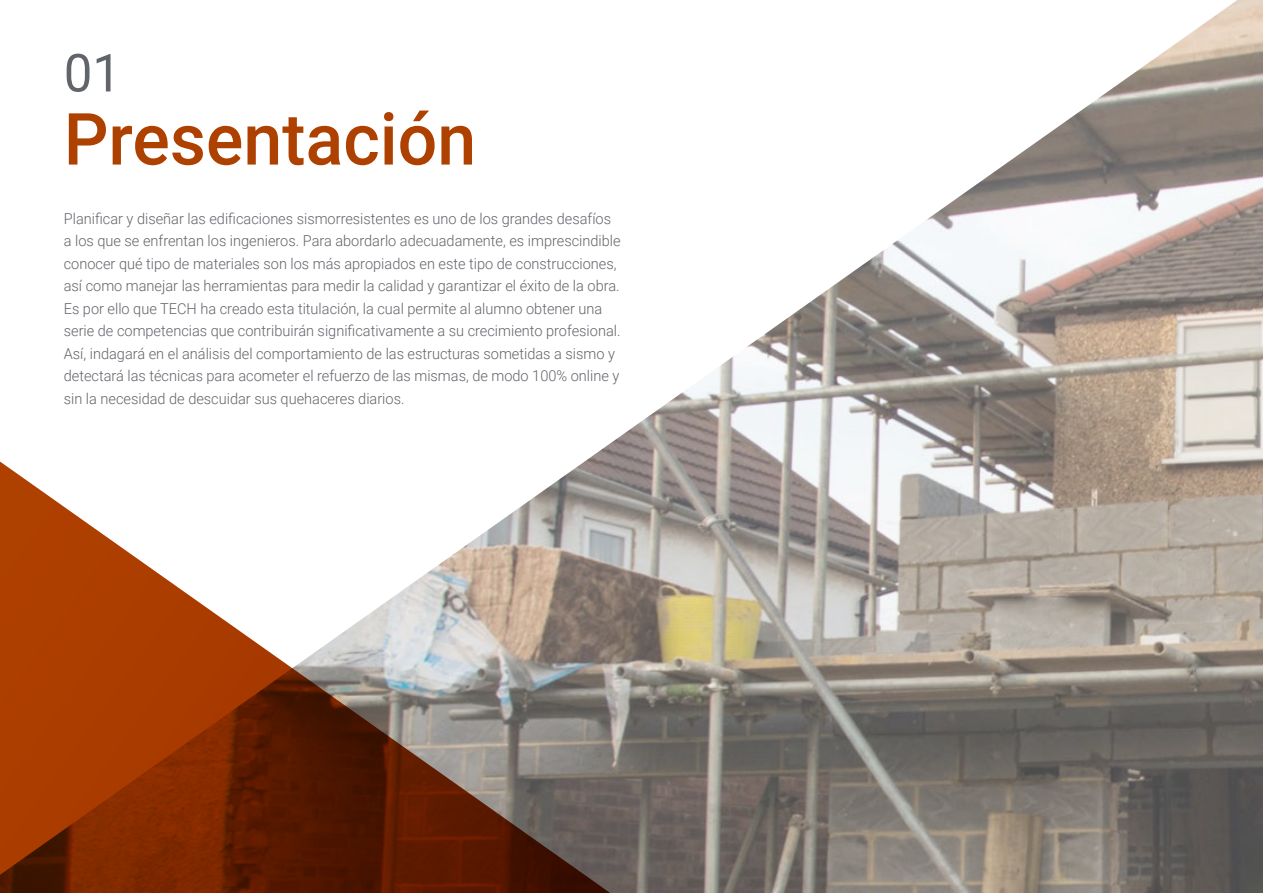
<style>
.page{position:relative;width:1263px;height:893px;background:#fff}
.page>*{position:absolute;margin:0;border:0;box-sizing:border-box;transform-origin:0 0}
.t1{font:500 72px "Roboto";color:#ae4000}
.t2{font:52.5px "Roboto";color:#61646a}
.t3{font:300 15px/22.5px "Roboto";color:#61646a}
</style>
<div class="page">
<img style="left:607px;top:0;width:656px;height:893px">
<svg style="left:0;top:446px;width:640px;height:447px"></svg>
<h2 class="t2" style="left:64px;top:36px;width:59px">01</h2>
<h1 class="t1" style="left:64px;top:89px;width:414px">Presentación</h1>
<p class="t3" style="left:64px;top:207px;width:558px">Planificar y diseñar las edificaciones sismorresistentes es uno de los grandes desafíos a los que se enfrentan los ingenieros. Para abordarlo adecuadamente, es imprescindible conocer qué tipo de materiales son los más apropiados en este tipo de construcciones, así como manejar las herramientas para medir la calidad y garantizar el éxito de la obra.<br>Es por ello que TECH ha creado esta titulación, la cual permite al alumno obtener una serie de competencias que contribuirán significativamente a su crecimiento profesional.<br>Así, indagará en el análisis del comportamiento de las estructuras sometidas a sismo y detectará las técnicas para acometer el refuerzo de las mismas, de modo 100% online y sin la necesidad de descuidar sus quehaceres diarios.</p>
</div>
